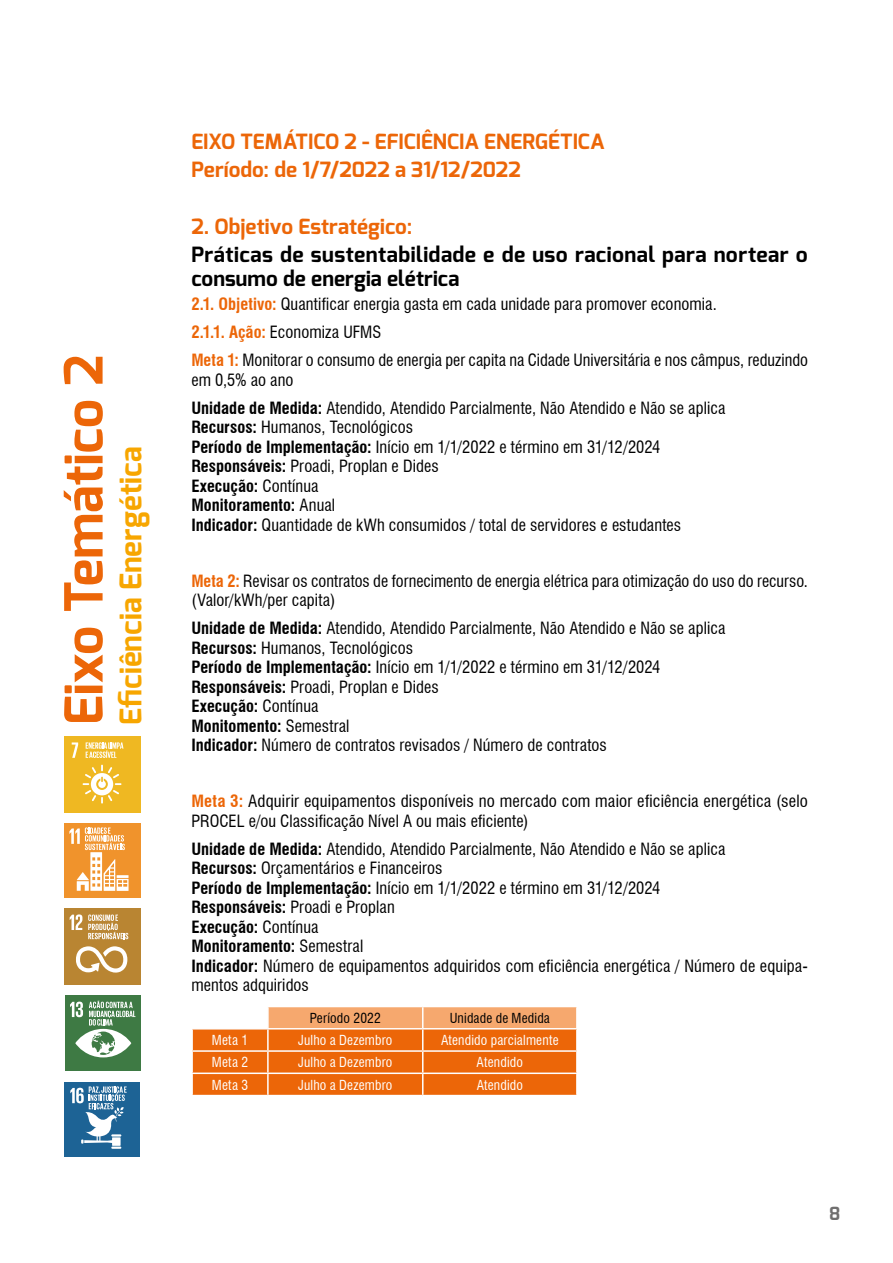
<style>
.page{position:relative;width:893px;height:1263px;background:#fff}
.page>*{position:absolute;margin:0;border:0;box-sizing:border-box;transform-origin:0 0}
.t1{font:700 52.5px "Exo";color:#ec6608}
.t2{font:700 30px "Exo";letter-spacing:.005em;color:#f7a600}
.t3{font:700 21px/28.3px "Exo";color:#ec6608}
.t4{font:700 21px/24.2px "Exo";letter-spacing:.02em;color:#000}
.t5{font:700 18px "Exo";color:#706f6f}
.t6{font:condensed 16.5px/19.5px "Swiss 721 BT";letter-spacing:.005em;color:#000}
.t7{font:condensed 13.5px "Swiss 721 BT";letter-spacing:.015em;color:#fff}
.t8{font:condensed 13.5px "Swiss 721 BT";letter-spacing:.015em;color:#000}
.s1{font-weight:700;color:#ec6608}
.s2{font-weight:700}
</style>
<div class="page">
<div style="left:64px;top:908px;width:76px;height:76px;background:#b98532"></div>
<svg style="left:70px;top:914px;width:12px;height:16px"></svg>
<svg style="left:76px;top:946px;width:51px;height:26px"></svg>
<svg style="left:88px;top:914px;width:40px;height:25px"></svg>
<div style="left:65px;top:1082px;width:75px;height:75px;background:#1d6395"></div>
<svg style="left:70px;top:1086px;width:57px;height:63px"></svg>
<div style="left:65px;top:995px;width:76px;height:76px;background:#3e7a44"></div>
<svg style="left:70px;top:1001px;width:65px;height:56px"></svg>
<div style="left:64px;top:823px;width:76px;height:74px;background:#f0932c"></div>
<svg style="left:69px;top:827px;width:60px;height:64px"></svg>
<div style="left:64px;top:736px;width:76px;height:76px;background:#efb822"></div>
<svg style="left:72px;top:742px;width:6px;height:16px"></svg>
<svg style="left:83px;top:765px;width:38px;height:38px"></svg>
<svg style="left:86px;top:742px;width:37px;height:16px"></svg>
<svg style="left:192px;top:1006px;width:385px;height:89px;background:#f08539"></svg>
<hr style="left:576px;top:1074px;width:2px;height:21px;background:#fff">
<h1 class="t1" style="left:50px;top:725px;width:372px;rotate:-90deg">Eixo Temático 2</h1>
<h2 class="t2" style="left:111px;top:725px;width:280px;rotate:-90deg">Eficiência Energética</h2>
<p class="t3" style="left:191px;top:127px;width:415px">EIXO TEMÁTICO 2 - EFICIÊNCIA ENERGÉTICA<br>Período: de 1/7/2022 a 31/12/2022</p>
<p class="t3" style="left:191px;top:212px;width:222px">2. Objetivo Estratégico:</p>
<p class="t4" style="left:191px;top:243px;width:618px">Práticas de sustentabilidade e de uso racional para nortear o consumo de energia elétrica</p>
<p class="t6" style="left:191px;top:290px;width:618px;line-height:28px"><span class="s1">2.1. Objetivo:</span> Quantificar energia gasta em cada unidade para promover economia.<br><span class="s1">2.1.1. Ação:</span> Economiza UFMS<br><span class="s1">Meta 1:</span> Monitorar o consumo de energia per capita na Cidade Universitária e nos câmpus, reduzindo</p>
<p class="t6" style="left:191px;top:366px;width:535px;line-height:28px">em 0,5% ao ano<br><span class="s2">Unidade de Medida:</span> Atendido, Atendido Parcialmente, Não Atendido e Não se aplica</p>
<p class="t6" style="left:191px;top:417px;width:491px"><span class="s2">Recursos:</span> Humanos, Tecnológicos<br><span class="s2">Período de Implementação:</span> Início em 1/1/2022 e término em 31/12/2024<br><span class="s2">Responsáveis:</span> Proadi, Proplan e Dides<br><span class="s2">Execução:</span> Contínua<br><span class="s2">Monitoramento:</span> Anual<br><span class="s2">Indicador:</span> Quantidade de kWh consumidos / total de servidores e estudantes</p>
<p class="t6" style="left:191px;top:571px;width:618px"><span class="s1">Meta 2:</span> Revisar os contratos de fornecimento de energia elétrica para otimização do uso do recurso. (Valor/kWh/per capita)</p>
<p class="t6" style="left:191px;top:618px;width:535px"><span class="s2">Unidade de Medida:</span> Atendido, Atendido Parcialmente, Não Atendido e Não se aplica <span class="s2">Recursos:</span> Humanos, Tecnológicos<br><span class="s2">Período de Implementação:</span> Início em 1/1/2022 e término em 31/12/2024<br><span class="s2">Responsáveis:</span> Proadi, Proplan e Dides<br><span class="s2">Execução:</span> Contínua<br><span class="s2">Monitomento:</span> Semestral<br><span class="s2">Indicador:</span> Número de contratos revisados / Número de contratos</p>
<p class="t6" style="left:191px;top:791px;width:618px"><span class="s1">Meta 3:</span> Adquirir equipamentos disponíveis no mercado com maior eficiência energética (selo<br>PROCEL e/ou Classificação Nível A ou mais eficiente)</p>
<p class="t6" style="left:191px;top:839px;width:618px"><span class="s2">Unidade de Medida:</span> Atendido, Atendido Parcialmente, Não Atendido e Não se aplica<br><span class="s2">Recursos:</span> Orçamentários e Financeiros<br><span class="s2">Período de Implementação:</span> Início em 1/1/2022 e término em 31/12/2024<br><span class="s2">Responsáveis:</span> Proadi e Proplan<br><span class="s2">Execução:</span> Contínua<br><span class="s2">Monitoramento:</span> Semestral<br><span class="s2">Indicador:</span> Número de equipamentos adquiridos com eficiência energética / Número de equipa&shy;mentos adquiridos</p>
<p class="t8" style="left:310px;top:1010px;width:73px">Período 2022</p>
<p class="t8" style="left:450px;top:1010px;width:102px">Unidade de Medida</p>
<p class="t7" style="left:212px;top:1032px;width:38px">Meta 1</p>
<p class="t7" style="left:298px;top:1032px;width:96px">Julho a Dezembro</p>
<p class="t7" style="left:441px;top:1032px;width:119px">Atendido parcialmente</p>
<p class="t7" style="left:212px;top:1054px;width:38px">Meta 2</p>
<p class="t7" style="left:298px;top:1054px;width:96px">Julho a Dezembro</p>
<p class="t7" style="left:477px;top:1054px;width:48px">Atendido</p>
<p class="t7" style="left:212px;top:1076px;width:38px">Meta 3</p>
<p class="t7" style="left:298px;top:1076px;width:96px">Julho a Dezembro</p>
<p class="t7" style="left:477px;top:1076px;width:48px">Atendido</p>
<p class="t5" style="left:829px;top:1202px;width:13px">8</p>
</div>
